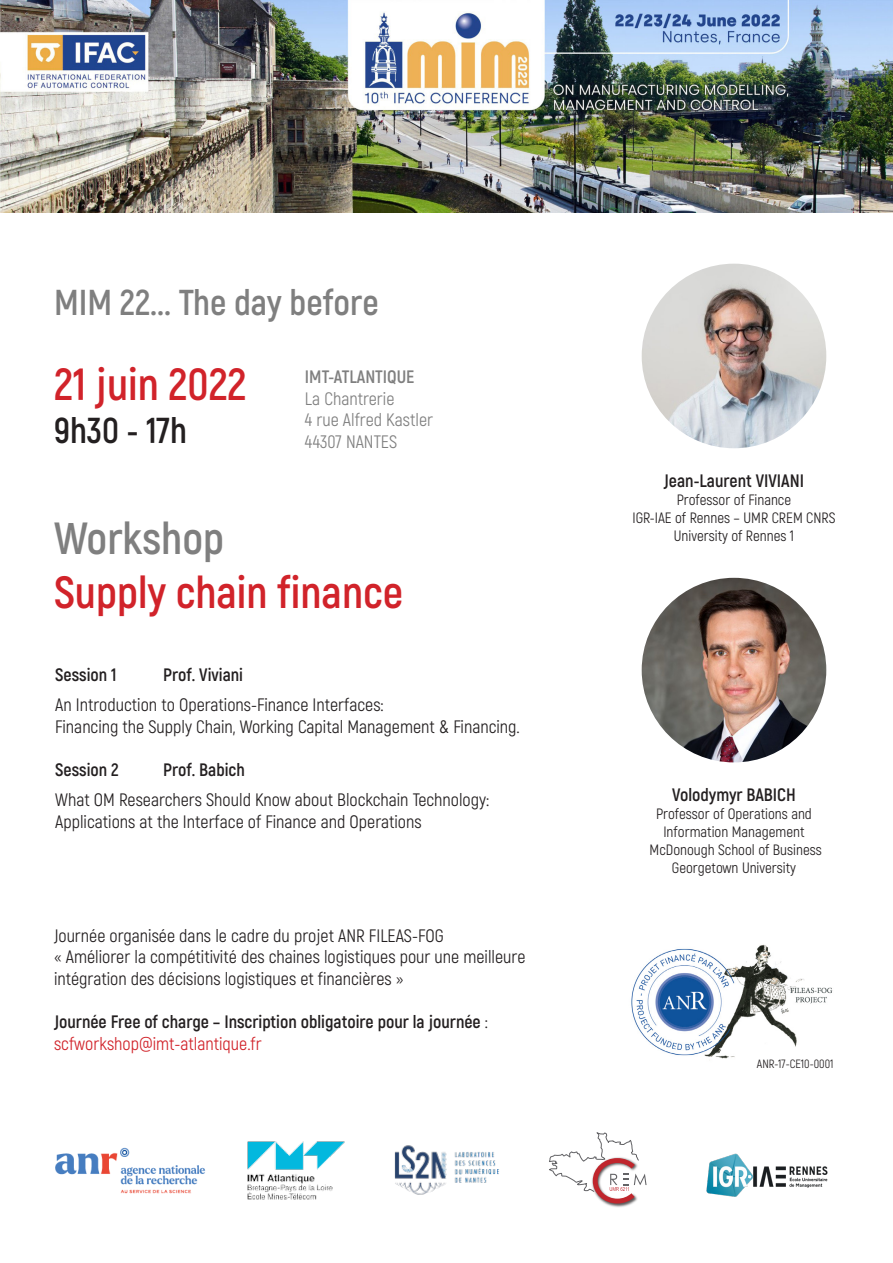
<style>
.page{position:relative;width:893px;height:1263px;background:#fff}
.page>*{position:absolute;margin:0;border:0;box-sizing:border-box;transform-origin:0 0}
.t1{font:700 45px "Akrobat";color:#d1232a}
.t2{font:700 45px "Akrobat";color:#7f7f7f}
.t3{font:700 36px "Akrobat";color:#7f7f7f}
.t4{font:700 36px "Akrobat";color:#231f20}
.t5{font:18px/21.6px "Akrobat";color:#231f20}
.t6{font:700 18px "Akrobat";color:#231f20}
.t7{font:18px "Akrobat";color:#7f7f7f}
.t8{font:18px "Akrobat";color:#d1232a}
.t9{font:700 18px "Akrobat";color:#7f7f7f}
.t10{font:15px "Akrobat";color:#231f20}
.t11{font:12px "Akrobat";color:#231f20}
.s1{font-weight:400}
</style>
<div class="page">
<img style="left:55px;top:1147px;width:151px;height:47px">
<img style="left:247px;top:1141px;width:97px;height:59px">
<img style="left:394px;top:1145px;width:105px;height:50px">
<img style="left:611px;top:1206px;width:15px;height:1px">
<svg style="left:549px;top:1132px;width:98px;height:74px"></svg>
<img style="left:706px;top:1153px;width:122px;height:44px">
<img style="left:0;top:0;width:893px;height:213px">
<img style="left:642px;top:264px;width:184px;height:184px;border-radius:92px">
<img style="left:642px;top:578px;width:184px;height:184px;border-radius:92px">
<img style="left:631px;top:944px;width:202px;height:115px">
<p class="t3" style="left:54px;top:280px;width:326px">MIM 22... The day before</p>
<p class="t1" style="left:54px;top:356px;width:194px">21 juin 2022</p>
<p class="t4" style="left:54px;top:408px;width:134px">9h30 - 17h</p>
<p class="t9" style="left:305px;top:366px;width:111px">IMT-ATLANTIQUE</p>
<p class="t7" style="left:305px;top:388px;width:91px">La Chantrerie</p>
<p class="t7" style="left:305px;top:409px;width:130px">4 rue Alfred Kastler</p>
<p class="t7" style="left:305px;top:431px;width:94px">44307 NANTES</p>
<p class="t2" style="left:54px;top:511px;width:172px">Workshop</p>
<p class="t1" style="left:54px;top:565px;width:351px">Supply chain finance</p>
<p class="t6" style="left:55px;top:664px;width:63px">Session 1</p>
<p class="t6" style="left:163px;top:664px;width:81px">Prof. Viviani</p>
<p class="t5" style="left:55px;top:694px;width:466px">An Introduction to Operations-Finance Interfaces:<br>Financing the Supply Chain, Working Capital Management &amp; Financing.</p>
<p class="t6" style="left:55px;top:759px;width:65px">Session 2</p>
<p class="t6" style="left:163px;top:759px;width:83px">Prof. Babich</p>
<p class="t5" style="left:55px;top:789px;width:436px">What OM Researchers Should Know about Blockchain Technology:<br>Applications at the Interface of Finance and Operations</p>
<p class="t5" style="left:54px;top:924px;width:391px">Journée organisée dans le cadre du projet ANR FILEAS-FOG</p>
<p class="t5" style="left:54px;top:946px;width:473px">« Améliorer la compétitivité des chaines logistiques pour une meilleure intégration des décisions logistiques et financières »</p>
<p class="t6" style="left:54px;top:1010px;width:436px">Journée Free of charge – Inscription obligatoire pour la journée <span class="s1">:</span></p>
<p class="t8" style="left:54px;top:1032px;width:209px">scfworkshop@imt-atlantique.fr</p>
<p class="t6" style="left:664px;top:470px;width:142px">Jean-Laurent VIVIANI</p>
<p class="t10" style="left:677px;top:491px;width:116px">Professor of Finance</p>
<p class="t10" style="left:632px;top:509px;width:205px">IGR-IAE of Rennes – UMR CREM CNRS</p>
<p class="t10" style="left:674px;top:527px;width:122px">University of Rennes 1</p>
<p class="t6" style="left:672px;top:784px;width:125px">Volodymyr BABICH</p>
<p class="t10" style="left:656px;top:805px;width:157px">Professor of Operations and</p>
<p class="t10" style="left:663px;top:823px;width:143px">Information Management</p>
<p class="t10" style="left:650px;top:841px;width:174px">McDonough School of Business</p>
<p class="t10" style="left:672px;top:859px;width:126px">Georgetown University</p>
<p class="t11" style="left:757px;top:1057px;width:78px">ANR-17-CE10-0001</p>
</div>
